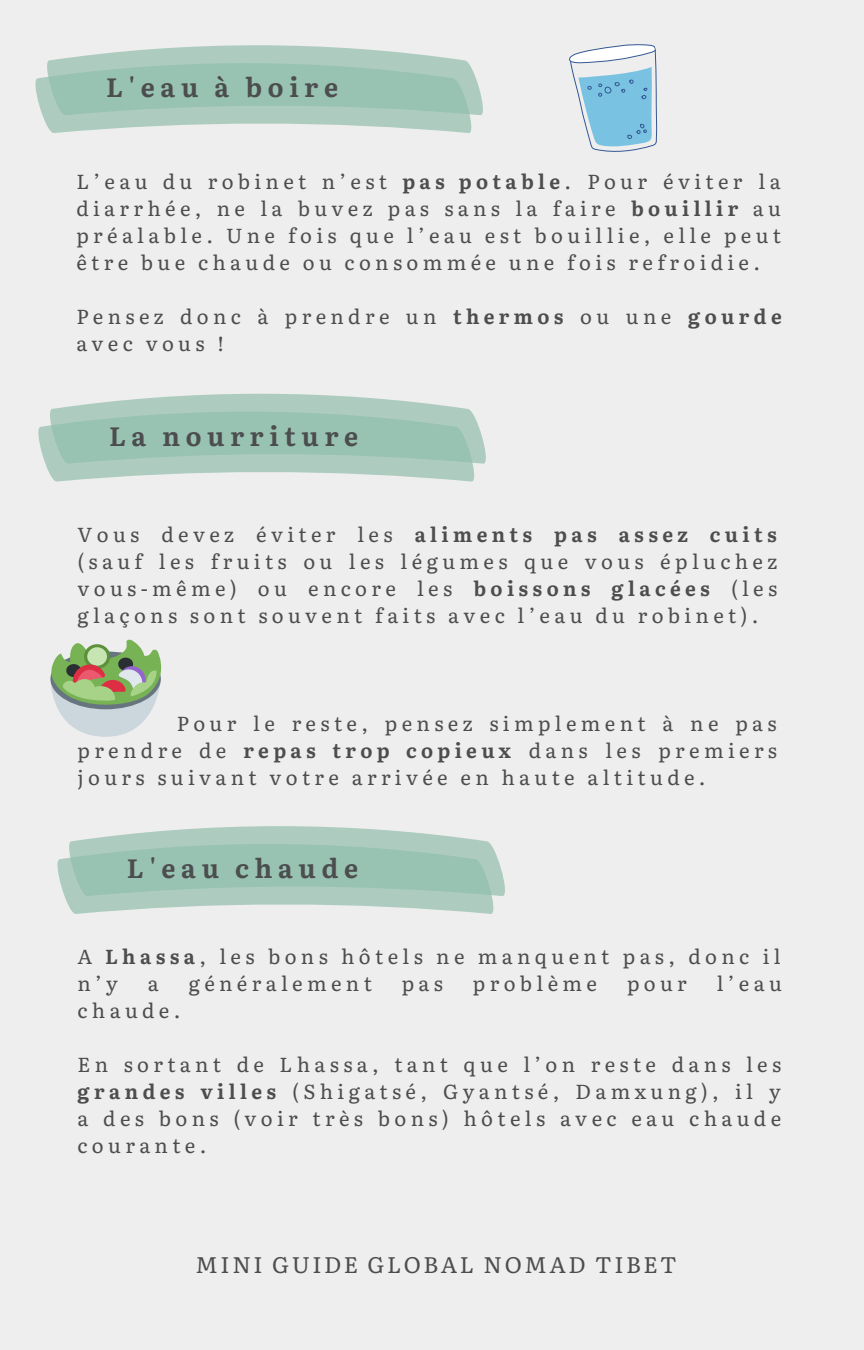
<style>
.page{position:relative;width:864px;height:1350px;background:#efeeee}
.page>*{position:absolute;margin:0;border:0;box-sizing:border-box;transform-origin:0 0}
.t1{font:700 26.55px "Literata";letter-spacing:.215em;color:#4c4d4f}
.t2{font:22.5px "Literata";letter-spacing:.11em;color:#4c4d4f}
.t3{font:20.25px/27px "Literata";letter-spacing:.215em;color:#4c4d4f;text-align:justify}
.s1{font-weight:700}
</style>
<div class="page">
<svg style="left:35px;top:45px;width:448px;height:88px"></svg>
<svg style="left:38px;top:394px;width:448px;height:88px"></svg>
<svg style="left:57px;top:826px;width:448px;height:88px"></svg>
<svg style="left:569px;top:44px;width:89px;height:108px"></svg>
<svg style="left:50px;top:639px;width:112px;height:98px"></svg>
<p class="t1" style="left:106px;top:66px;width:233px">L'eau à boire</p>
<p class="t3" style="left:76px;top:167px;width:706px">L’eau du robinet n’est <span class="s1">pas potable</span>. Pour éviter la diarrhée, ne la buvez pas sans la faire <span class="s1">bouillir</span> au préalable. Une fois que l’eau est bouillie, elle peut être bue chaude ou consommée une fois refroidie.</p>
<p class="t3" style="left:76px;top:302px;width:707px">Pensez donc à prendre un <span class="s1">thermos</span> ou une <span class="s1">gourde </span>avec vous !</p>
<p class="t1" style="left:109px;top:415px;width:251px">La nourriture</p>
<p class="t3" style="left:78px;top:520px;width:701px">Vous devez éviter les <span class="s1">aliments pas assez cuits </span>(sauf les fruits ou les légumes que vous épluchez vous-même) ou encore les <span class="s1">boissons glacées</span> (les glaçons sont souvent faits avec l’eau du robinet).</p>
<p class="t3" style="left:78px;top:709px;width:701px;text-indent:99px">Pour le reste, pensez simplement à ne pas prendre de <span class="s1">repas trop copieux</span> dans les premiers jours suivant votre arrivée en haute altitude.</p>
<p class="t1" style="left:127px;top:847px;width:233px">L'eau chaude</p>
<p class="t3" style="left:78px;top:941px;width:705px">A <span class="s1">Lhassa</span>, les bons hôtels ne manquent pas, donc il n’y</p>
<p class="t3" style="left:148px;top:968px;width:12px">a</p>
<p class="t3" style="left:189px;top:968px;width:185px">généralement</p>
<p class="t3" style="left:402px;top:968px;width:43px">pas</p>
<p class="t3" style="left:473px;top:968px;width:126px">problème</p>
<p class="t3" style="left:627px;top:968px;width:61px">pour</p>
<p class="t3" style="left:717px;top:968px;width:67px">l’eau</p>
<p class="t3" style="left:78px;top:995px;width:105px">chaude.</p>
<p class="t3" style="left:78px;top:1049px;width:705px">En sortant de Lhassa, tant que l’on reste dans les <span class="s1">grandes villes</span> (Shigatsé, Gyantsé, Damxung), il y a des bons (voir très bons) hôtels avec eau chaude courante.</p>
<p class="t2" style="left:196px;top:1246px;width:483px">MINI GUIDE GLOBAL NOMAD TIBET</p>
</div>
